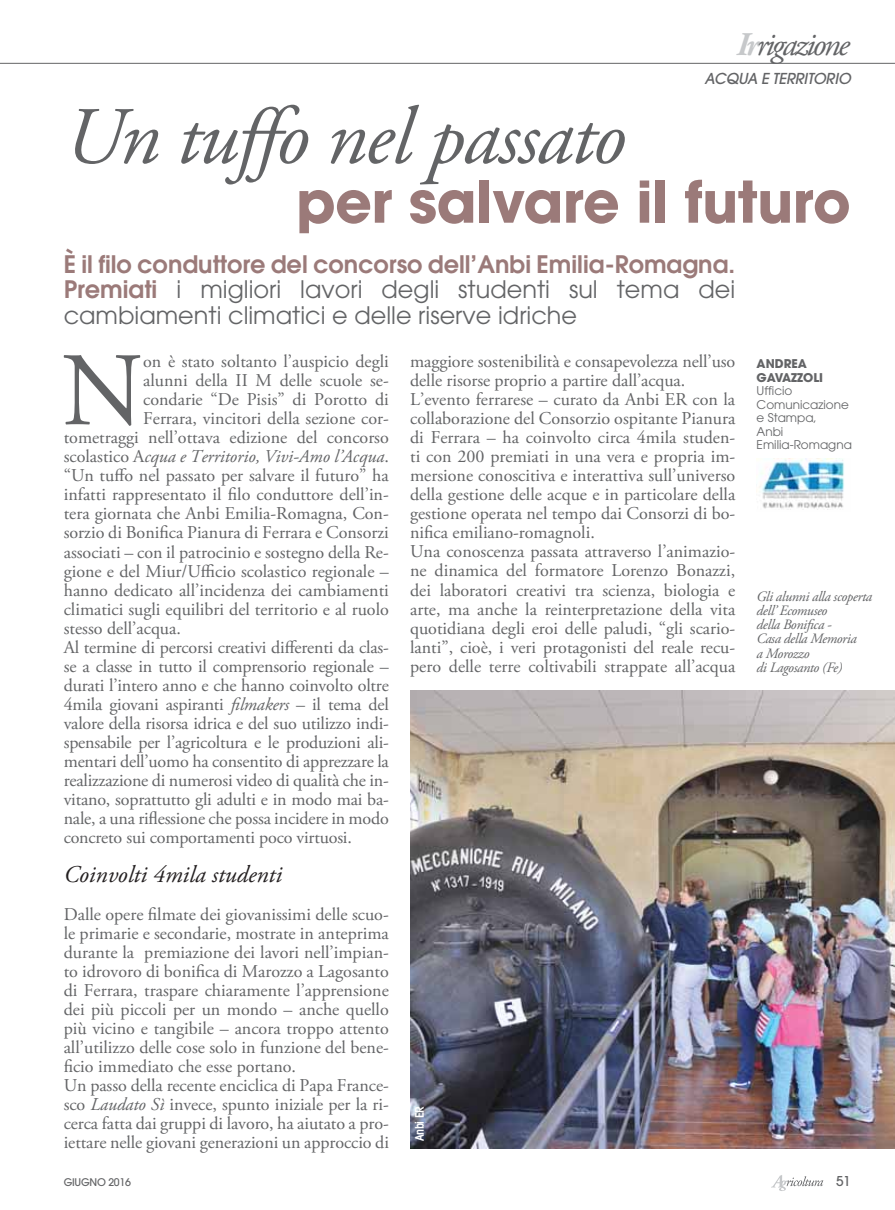
<style>
.page{position:relative;width:895px;height:1210px;background:#fff}
.page>*{position:absolute;margin:0;border:0;box-sizing:border-box;transform-origin:0 0}
.t1{font:104.25px "Adobe Garamond Pro";color:#636466}
.t2{font:italic 81px "Adobe Garamond Pro";letter-spacing:-.02em;color:#636466}
.t3{font:700 57px "Avant Garde";letter-spacing:-.01em;color:#9b7a79}
.t4{font:italic 33px "Adobe Garamond Pro";letter-spacing:-.07em;color:#636466}
.t5{font:24px/25.5px "Avant Garde";color:#636466;text-align:justify}
.t6{font:italic 24px "Adobe Garamond Pro";color:#231f20}
.t7{font:18px/19px "Adobe Garamond Pro";color:#636466}
.t8{font:italic 18px "Adobe Garamond Pro";color:#636466}
.t9{font:italic 500 15px "Avant Garde";letter-spacing:-.01em;color:#636466}
.t10{font:italic 14.25px/14.2px "Adobe Garamond Pro";letter-spacing:-.025em;color:#636466}
.t11{font:500 13.5px "Avant Garde";color:#636466}
.t12{font:12px/13.5px "Avant Garde";color:#636466}
.t13{font:700 12px/13.5px "Avant Garde";color:#636466}
.t14{font:600 condensed 12px "Avant Garde";letter-spacing:-.03em;color:#fff}
.t15{font:500 10.5px "Avant Garde";letter-spacing:-.025em;color:#636466}
.s1{font-weight:700;color:#c6c8ca}
.s2{font-weight:600;color:#9b7a79}
.s3{font-style:normal}
.s4{font-style:italic}
</style>
<div class="page">
<hr style="left:0;top:63px;width:894px;height:1px;background:#636466">
<svg style="left:771px;top:1175px;width:52px;height:16px"></svg>
<img style="left:410px;top:691px;width:484px;height:457px">
<img style="left:756px;top:458px;width:88px;height:52px">
<h3 class="t4" style="left:736px;top:28px;width:115px"><span class="s1">Ir</span>rigazione</h3>
<p class="t9" style="left:704px;top:73px;width:148px">ACQUA E TERRITORIO</p>
<h2 class="t2" style="left:64px;top:98px;width:563px">Un tuffo nel passato</h2>
<h3 class="t3" style="left:296px;top:180px;width:556px">per salvare il futuro</h3>
<h3 class="t5" style="left:64px;top:254px;width:673px"><span class="s2">È il filo conduttore del concorso dell’Anbi Emilia-Romagna.<br>Premiati</span> i migliori lavori degli studenti sul tema dei cambiamenti climatici e delle riserve idriche</h3>
<h1 class="t1" style="left:62px;top:341px;width:83px">N</h1>
<p class="t7" style="left:143px;top:352px;width:247px">on è stato soltanto l’auspicio degli</p>
<p class="t7" style="left:410px;top:352px;width:327px">maggiore sostenibilità e consapevolezza nell’uso delle risorse proprio a partire dall’acqua.<br>L’evento ferrarese – curato da Anbi ER con la collaborazione del Consorzio ospitante Pianura di Ferrara – ha coinvolto circa 4mila studen&shy;ti con 200 premiati in una vera e propria im&shy;mersione conoscitiva e interattiva sull’universo della gestione delle acque e in particolare della gestione operata nel tempo dai Consorzi di bo&shy;nifica emiliano-romagnoli.<br>Una conoscenza passata attraverso l’animazio&shy;ne dinamica del formatore Lorenzo Bonazzi, dei laboratori creativi tra scienza, biologia e arte, ma anche la reinterpretazione della vita quotidiana degli eroi delle paludi, “gli scario&shy;lanti”, cioè, i veri protagonisti del reale recu&shy;pero delle terre coltivabili strappate all’acqua</p>
<p class="t13" style="left:756px;top:358px;width:68px">ANDREA<br>GAVAZZOLI</p>
<p class="t12" style="left:756px;top:385px;width:97px">Ufficio<br>Comunicazione e Stampa,<br>Anbi<br>Emilia-Romagna</p>
<p class="t7" style="left:143px;top:371px;width:247px">alunni della II M delle scuole se-</p>
<p class="t7" style="left:143px;top:391px;width:247px">condarie “De Pisis” di Porotto di</p>
<p class="t7" style="left:143px;top:410px;width:247px">Ferrara, vincitori della sezione cor-</p>
<p class="t7" style="left:64px;top:429px;width:326px">tometraggi nell’ottava edizione del concorso</p>
<p class="t8" style="left:64px;top:448px;width:326px"><span class="s3">scolastico A</span>cqua e Territorio, Vivi-Amo l’Acqua<span class="s3">.</span></p>
<p class="t7" style="left:64px;top:467px;width:326px">“Un tuffo nel passato per salvare il futuro” ha</p>
<p class="t7" style="left:64px;top:486px;width:326px">infatti rappresentato il filo conduttore dell’in-</p>
<p class="t7" style="left:64px;top:505px;width:326px">tera giornata che Anbi Emilia-Romagna, Con-</p>
<p class="t7" style="left:64px;top:524px;width:326px">sorzio di Bonifica Pianura di Ferrara e Consorzi</p>
<p class="t7" style="left:64px;top:543px;width:326px">associati – con il patrocinio e sostegno della Re-</p>
<p class="t7" style="left:64px;top:562px;width:326px">gione e del Miur/Ufficio scolastico regionale –</p>
<p class="t7" style="left:64px;top:581px;width:326px">hanno dedicato all’incidenza dei cambiamenti</p>
<p class="t7" style="left:64px;top:600px;width:326px">climatici sugli equilibri del territorio e al ruolo</p>
<p class="t7" style="left:64px;top:619px;width:119px">stesso dell’acqua.</p>
<p class="t7" style="left:64px;top:638px;width:326px">Al termine di percorsi creativi differenti da clas-</p>
<p class="t7" style="left:64px;top:657px;width:326px">se a classe in tutto il comprensorio regionale –</p>
<p class="t7" style="left:64px;top:676px;width:326px">durati l’intero anno e che hanno coinvolto oltre</p>
<p class="t7" style="left:64px;top:695px;width:326px">4mila giovani aspiranti <span class="s4">filmakers</span> – il tema del</p>
<p class="t7" style="left:64px;top:714px;width:327px">valore della risorsa idrica e del suo utilizzo indi-</p>
<p class="t7" style="left:64px;top:733px;width:326px">spensabile per l’agricoltura e le produzioni ali-</p>
<p class="t7" style="left:64px;top:752px;width:326px">mentari dell’uomo ha consentito di apprezzare la</p>
<p class="t7" style="left:64px;top:771px;width:326px">realizzazione di numerosi video di qualità che in-</p>
<p class="t7" style="left:64px;top:790px;width:326px">vitano, soprattutto gli adulti e in modo mai ba-</p>
<p class="t7" style="left:64px;top:809px;width:327px">nale, a una riflessione che possa incidere in modo</p>
<p class="t7" style="left:64px;top:829px;width:290px">concreto sui comportamenti poco virtuosi.</p>
<h3 class="t6" style="left:64px;top:862px;width:220px">Coinvolti 4mila studenti</h3>
<p class="t7" style="left:64px;top:905px;width:327px">Dalle opere filmate dei giovanissimi delle scuo&shy;le primarie e secondarie, mostrate in anteprima durante la premiazione dei lavori nell’impian&shy;to idrovoro di bonifica di Marozzo a Lagosanto di Ferrara, traspare chiaramente l’apprensione dei più piccoli per un mondo – anche quello più vicino e tangibile – ancora troppo attento all’utilizzo delle cose solo in funzione del bene&shy;ficio immediato che esse portano.<br>Un passo della recente enciclica di Papa France&shy;sco <span class="s4">Laudato Sì</span> invece, spunto iniziale per la ri&shy;cerca fatta dai gruppi di lavoro, ha aiutato a pro&shy;iettare nelle giovani generazioni un approccio di</p>
<p class="t10" style="left:756px;top:589px;width:117px">Gli alunni alla scoperta dell’ Ecomuseo<br>della Bonifica -<br>Casa della Memoria<br>a Morozzo<br>di Lagosanto (Fe)</p>
<p class="t14" style="left:415px;top:1141px;width:37px;rotate:-90deg">Anbi ER</p>
<p class="t15" style="left:64px;top:1178px;width:69px">GIUGNO 2016</p>
<p class="t11" style="left:836px;top:1175px;width:16px">51</p>
</div>
